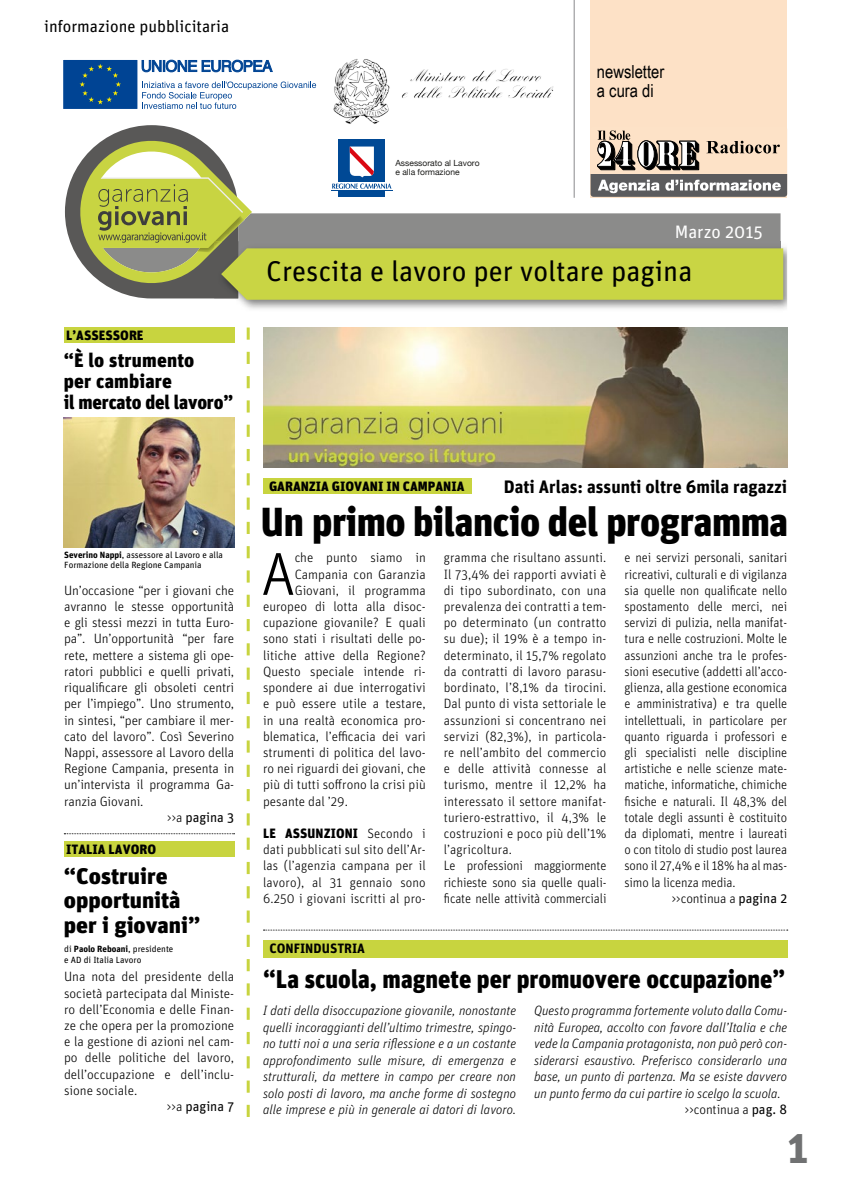
<style>
.page{position:relative;width:851px;height:1191px;background:#fff}
.page>*{position:absolute;margin:0;border:0;box-sizing:border-box;transform-origin:0 0}
.t1{font:300 60.6px "Unit";color:#000}
.t2{font:700 45px "Unit";color:#707172}
.t3{font:900 40.5px "Unit";letter-spacing:-.01em;color:#000;scale:.96 1}
.t4{font:28.5px "Unit";color:#000}
.t5{font:900 25.5px "Unit";color:#000;scale:.96 1}
.t6{font:900 22.5px/24.8px "Unit";color:#000;scale:1.05 1}
.t7{font:900 19.5px/21px "Unit";letter-spacing:.01em;color:#000}
.t8{font:700 18px "Unit";color:#000}
.t9{font:18px/19.5px "Arial Narrow";color:#000}
.t10{font:18px "Unit";color:#fff}
.t11{font:16.5px "Unit";color:#000}
.t12{font:300 13.5px/16.2px "Unit";color:#000;text-align:justify}
.t13{font:300 13.5px/16.2px "Unit";color:#000;text-align:justify;scale:.95 1}
.t14{font:italic 300 13.5px/16.5px "Unit";color:#000;text-align:justify}
.t15{font:900 13.5px "Unit";color:#000}
.t16{font:13.5px "Unit";color:#000}
.t17{font:700 13.5px "Unit";color:#000}
.t18{font:9px/10.8px "Unit";color:#000}
.t19{font:8.55px/8.6px "Helvetica Neue";color:#1d1d1b}
.s1{font-weight:700}
.s2{font-weight:900}
.s3{font-weight:300}
.s4{font-weight:400}
</style>
<div class="page">
<img style="left:772px;top:247px;width:15px;height:62px">
<div style="left:62px;top:58px;width:77px;height:52px;border:1px solid #fff"></div>
<div style="left:263px;top:940px;width:524px;height:17px;background:#c8d43f"></div>
<hr style="left:574px;top:0;width:1px;height:198px;background:#898a8c">
<div style="left:590px;top:0;width:197px;height:198px;background:#fde1c6"></div>
<div style="left:590px;top:174px;width:197px;height:23px;background:#5b5b5d"></div>
<svg style="left:64px;top:833px;width:170px;height:1px"></svg>
<div style="left:64px;top:327px;width:170px;height:16px;background:#c8d43f"></div>
<img style="left:263px;top:327px;width:524px;height:141px">
<div style="left:263px;top:478px;width:208px;height:16px;background:#c8d43f"></div>
<img style="left:64px;top:417px;width:170px;height:130px">
<svg style="left:247px;top:327px;width:3px;height:790px"></svg>
<div style="left:64px;top:841px;width:170px;height:16px;background:#c8d43f"></div>
<svg style="left:263px;top:929px;width:524px;height:1px"></svg>
<svg style="left:65px;top:60px;width:718px;height:240px"></svg>
<img style="left:330px;top:59px;width:118px;height:69px">
<img style="left:394px;top:66px;width:166px;height:35px">
<p class="t11" style="left:44px;top:16px;width:186px">informazione pubblicitaria</p>
<p class="t15" style="left:66px;top:327px;width:79px">l’assessore</p>
<h3 class="t7" style="left:64px;top:349px;width:171px">“è lo strumento<br>per cambiare<br>il mercato del lavoro”</h3>
<p class="t19" style="left:395px;top:159px;width:86px">Assessorato al Lavoro e alla formazione</p>
<h3 class="t9" style="left:597px;top:61px;width:69px">newsletter a cura di</h3>
<h3 class="t10" style="left:674px;top:221px;width:90px">Marzo 2015</h3>
<h3 class="t4" style="left:266px;top:254px;width:427px">Crescita e lavoro per voltare pagina</h3>
<p class="t15" style="left:269px;top:478px;width:197px">garanzia giovani in campania</p>
<h3 class="t8" style="left:503px;top:475px;width:285px">Dati Arlas: assunti oltre 6mila ragazzi</h3>
<h3 class="t3" style="left:261px;top:497px;width:550px">Un primo bilancio del programma</h3>
<p class="t18" style="left:64px;top:549px;width:160px"><span class="s1">Severino Nappi</span>, assessore al Lavoro e alla<br>Formazione della Regione Campania</p>
<h1 class="t1" style="left:261px;top:539px;width:36px">A</h1>
<p class="t12" style="left:294px;top:549px;width:133px">che punto siamo in</p>
<p class="t12" style="left:443px;top:549px;width:164px;text-align:left">gramma che risultano assunti.<br>Il 73,4% dei rapporti avviati è di tipo subordinato, con una prevalenza dei contratti a tem&shy;po determinato (un contratto su due); il 19% è a tempo in&shy;determinato, il 15,7% regolato da contratti di lavoro parasu&shy;bordinato, l’8,1% da tirocini.<br>Dal punto di vista settoriale le assunzioni si concentrano nei servizi (82,3%), in particola&shy;re nell’ambito del commercio e delle attività connesse al turismo, mentre il 12,2% ha interessato il settore manifat&shy;turiero-estrattivo, il 4,3% le costruzioni e poco più dell’1% l’agricoltura.<br>Le professioni maggiormente richieste sono sia quelle quali&shy;ficate nelle attività commerciali</p>
<p class="t13" style="left:624px;top:549px;width:173px">e nei servizi personali, sanitari ricreativi, culturali e di vigilanza sia quelle non qualificate nello spostamento delle merci, nei servizi di pulizia, nella manifat&shy;tura e nelle costruzioni. Molte le assunzioni anche tra le profes&shy;sioni esecutive (addetti all’acco&shy;glienza, alla gestione economica e amministrativa) e tra quelle intellettuali, in particolare per quanto riguarda i professori e gli specialisti nelle discipline artistiche e nelle scienze mate&shy;matiche, informatiche, chimiche fisiche e naturali. Il 48,3% del totale degli assunti è costituito da diplomati, mentre i laureati o con titolo di studio post laurea sono il 27,4% e il 18% ha al mas&shy;simo la licenza media.</p>
<p class="t12" style="left:294px;top:566px;width:133px">Campania con Garanzia</p>
<p class="t12" style="left:294px;top:582px;width:133px">Giovani, il programma</p>
<p class="t12" style="left:263px;top:598px;width:164px">europeo di lotta alla disoc-</p>
<p class="t12" style="left:263px;top:614px;width:164px">cupazione giovanile? E quali</p>
<p class="t12" style="left:263px;top:630px;width:164px">sono stati i risultati delle po-</p>
<p class="t12" style="left:263px;top:647px;width:164px">litiche attive della Regione?</p>
<p class="t12" style="left:263px;top:663px;width:164px">Questo speciale intende ri-</p>
<p class="t12" style="left:263px;top:679px;width:164px">spondere ai due interrogativi</p>
<p class="t12" style="left:263px;top:695px;width:164px">e può essere utile a testare,</p>
<p class="t12" style="left:263px;top:711px;width:164px">in una realtà economica pro-</p>
<p class="t12" style="left:263px;top:728px;width:164px">blematica, l’efficacia dei vari</p>
<p class="t12" style="left:263px;top:744px;width:164px">strumenti di politica del lavo-</p>
<p class="t12" style="left:263px;top:760px;width:164px">ro nei riguardi dei giovani, che</p>
<p class="t12" style="left:263px;top:776px;width:164px">più di tutti soffrono la crisi più</p>
<p class="t12" style="left:263px;top:792px;width:86px">pesante dal ’29.</p>
<p class="t12" style="left:263px;top:825px;width:164px"><span class="s2">le assunzioni</span> Secondo i dati pubblicati sul sito dell’Ar&shy;las (l’agenzia campana per il lavoro), al 31 gennaio sono 6.250 i giovani iscritti al pro-</p>
<p class="t12" style="left:64px;top:582px;width:172px">Un’occasione “per i giovani che</p>
<p class="t12" style="left:64px;top:598px;width:172px">avranno le stesse opportunità</p>
<p class="t12" style="left:64px;top:614px;width:171px">e gli stessi mezzi in tutta Euro-</p>
<p class="t12" style="left:64px;top:630px;width:171px">pa”. Un’opportunità “per fare</p>
<p class="t12" style="left:64px;top:647px;width:172px">rete, mettere a sistema gli ope-</p>
<p class="t12" style="left:64px;top:663px;width:172px">ratori pubblici e quelli privati,</p>
<p class="t12" style="left:64px;top:679px;width:172px">riqualificare gli obsoleti centri</p>
<p class="t12" style="left:64px;top:695px;width:172px">per l’impiego”. Uno strumento,</p>
<p class="t12" style="left:64px;top:711px;width:172px">in sintesi, “per cambiare il mer-</p>
<p class="t12" style="left:64px;top:728px;width:171px">cato del lavoro”. Così Severino</p>
<p class="t12" style="left:64px;top:744px;width:172px">Nappi, assessore al Lavoro della</p>
<p class="t12" style="left:64px;top:760px;width:172px">Regione Campania, presenta in</p>
<p class="t12" style="left:64px;top:776px;width:171px">un’intervista il programma Ga-</p>
<p class="t12" style="left:64px;top:792px;width:81px">ranzia Giovani.</p>
<p class="t16" style="left:167px;top:809px;width:68px"><span class="s3">&gt;&gt;a</span> pagina 3</p>
<p class="t15" style="left:66px;top:841px;width:91px">italia Lavoro</p>
<h3 class="t6" style="left:64px;top:863px;width:131px">“Costruire opportunità per i giovani”</h3>
<p class="t12" style="left:64px;top:968px;width:172px">Una nota del presidente della</p>
<p class="t12" style="left:64px;top:984px;width:172px">società partecipata dal Ministe-</p>
<p class="t12" style="left:64px;top:1001px;width:172px">ro dell’Economia e delle Finan-</p>
<p class="t12" style="left:64px;top:1017px;width:172px">ze che opera per la promozione</p>
<p class="t12" style="left:64px;top:1033px;width:172px">e la gestione di azioni nel cam-</p>
<p class="t12" style="left:64px;top:1049px;width:172px">po delle politiche del lavoro,</p>
<p class="t12" style="left:64px;top:1065px;width:172px">dell’occupazione e dell’inclu-</p>
<p class="t12" style="left:64px;top:1082px;width:75px">sione sociale.</p>
<p class="t16" style="left:167px;top:1098px;width:69px"><span class="s3">&gt;&gt;a</span> pagina 7</p>
<p class="t12" style="left:671px;top:890px;width:117px">&gt;&gt;continua a <span class="s4">pagina 2</span></p>
<p class="t17" style="left:269px;top:939px;width:97px">confindustria</p>
<p class="t18" style="left:64px;top:943px;width:111px">di <span class="s1">Paolo Reboani</span>, presidente e AD di Italia Lavoro</p>
<h3 class="t5" style="left:263px;top:963px;width:545px">“La scuola, magnete per promuovere occupazione”</h3>
<p class="t14" style="left:263px;top:1002px;width:254px">I dati della disoccupazione giovanile, nonostante quelli incoraggianti dell’ultimo trimestre, spingo&shy;no tutti noi a una seria riflessione e a un costante approfondimento sulle misure, di emergenza e strutturali, da mettere in campo per creare non solo posti di lavoro, ma anche forme di sostegno alle imprese e più in generale ai datori di lavoro.</p>
<p class="t14" style="left:534px;top:1002px;width:254px">Questo programma fortemente voluto dalla Comu-</p>
<p class="t14" style="left:534px;top:1018px;width:254px">nità Europea, accolto con favore dall’Italia e che</p>
<p class="t14" style="left:534px;top:1035px;width:254px">vede la Campania protagonista, non può però con-</p>
<p class="t14" style="left:534px;top:1051px;width:254px">siderarsi esaustivo. Preferisco considerarlo una</p>
<p class="t14" style="left:534px;top:1068px;width:254px">base, un punto di partenza. Ma se esiste davvero</p>
<p class="t14" style="left:534px;top:1084px;width:248px">un punto fermo da cui partire io scelgo la scuola.</p>
<p class="t12" style="left:684px;top:1101px;width:104px">&gt;&gt;continua a <span class="s4">pag. 8</span></p>
<h2 class="t2" style="left:787px;top:1120px;width:23px">1</h2>
</div>
